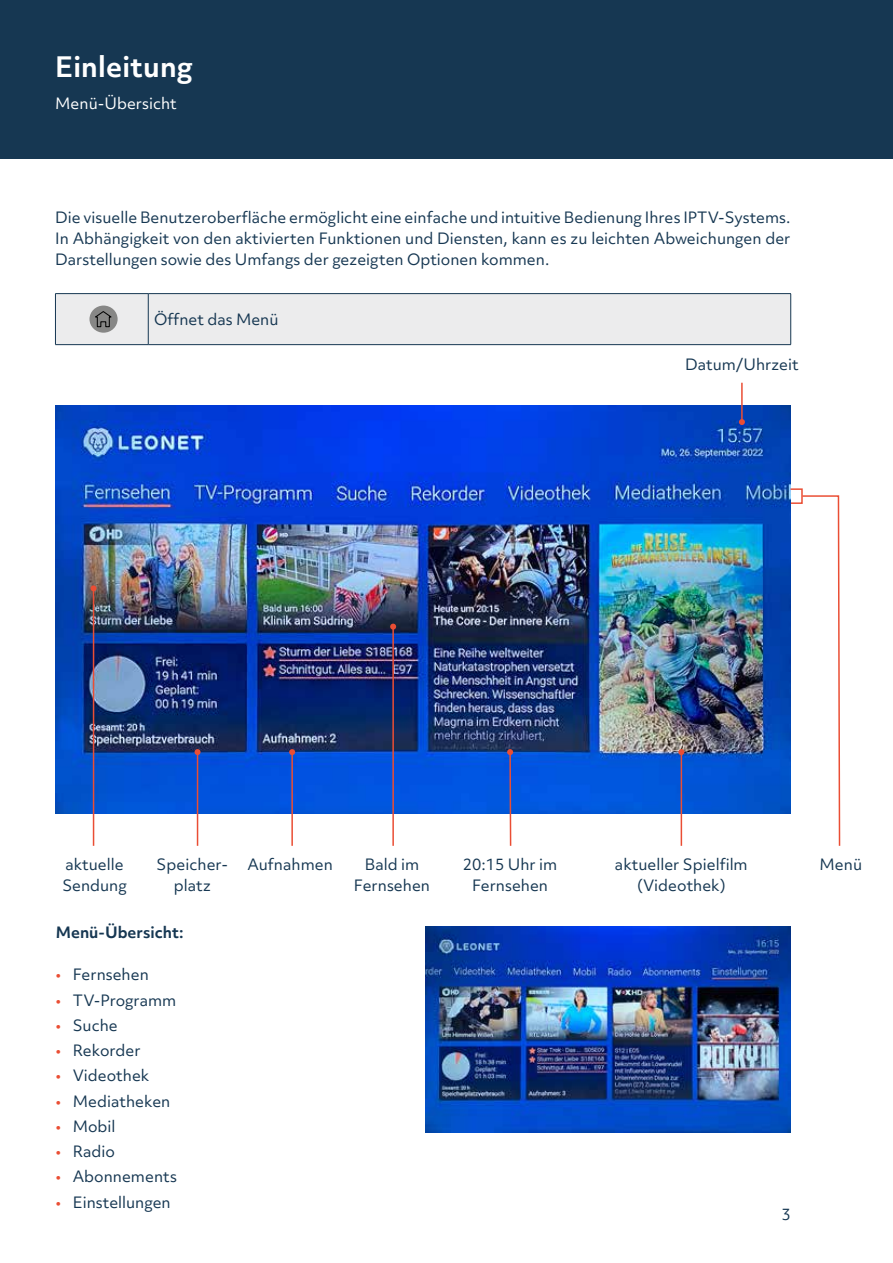
<style>
.page{position:relative;width:893px;height:1263px;background:#fff}
.page>*{position:absolute;margin:0;border:0;box-sizing:border-box;transform-origin:0 0}
.t1{font:700 27px "Objektiv Mk 3";letter-spacing:.01em;color:#fff}
.t2{font:15px/21px "Objektiv Mk 3";color:#163752;text-align:center}
.t3{font:700 15px "Objektiv Mk 3";color:#163752}
.t4{font:15px "Objektiv Mk 3";color:#fff}
.s1{color:#ea4e34}
</style>
<div class="page">
<div style="left:0;top:0;width:893px;height:158px;background:#163752"></div>
<img style="left:55px;top:405px;width:736px;height:408px">
<hr style="left:93px;top:588px;width:1px;height:258px;background:#ea4e34">
<svg style="left:91px;top:585px;width:6px;height:6px"></svg>
<hr style="left:197px;top:752px;width:1px;height:94px;background:#ea4e34">
<svg style="left:195px;top:749px;width:6px;height:6px"></svg>
<hr style="left:291px;top:752px;width:2px;height:94px;background:#ea4e34">
<svg style="left:289px;top:749px;width:6px;height:6px"></svg>
<svg style="left:507px;top:749px;width:6px;height:97px"></svg>
<hr style="left:681px;top:752px;width:1px;height:94px;background:#ea4e34">
<svg style="left:678px;top:749px;width:6px;height:6px"></svg>
<hr style="left:741px;top:383px;width:2px;height:39px;background:#ea4e34">
<svg style="left:739px;top:419px;width:6px;height:6px"></svg>
<hr style="left:392px;top:627px;width:2px;height:219px;background:#ea4e34">
<svg style="left:390px;top:624px;width:6px;height:6px"></svg>
<svg style="left:803px;top:495px;width:38px;height:351px"></svg>
<div style="left:790px;top:488px;width:13px;height:16px;border:2px solid #ea4e34"></div>
<img style="left:425px;top:926px;width:366px;height:206px">
<hr style="left:55px;top:293px;width:93px;height:1px;background:#163752">
<hr style="left:148px;top:293px;width:643px;height:1px;background:#163752">
<div style="left:55px;top:294px;width:736px;height:51px;background:#ececed"></div>
<h1 class="t1" style="left:55px;top:48px;width:139px">Einleitung</h1>
<p class="t4" style="left:55px;top:93px;width:123px">Menü-Übersicht</p>
<p class="t2" style="left:55px;top:206px;width:737px;text-align:justify">Die visuelle Benutzeroberfläche ermöglicht eine einfache und intuitive Bedienung Ihres IPTV-Systems.<br>In Abhängigkeit von den aktivierten Funktionen und Diensten, kann es zu leichten Abweichungen der Darstellungen sowie des Umfangs der gezeigten Optionen kommen.</p>
<p class="t2" style="left:154px;top:309px;width:126px">Öffnet das Menü</p>
<p class="t2" style="left:685px;top:354px;width:115px">Datum/Uhrzeit</p>
<p class="t2" style="left:62px;top:853px;width:66px;text-align:left">aktuelle<br>Sendung</p>
<p class="t2" style="left:157px;top:853px;width:73px">Speicher&shy;platz</p>
<p class="t2" style="left:248px;top:853px;width:87px">Aufnahmen</p>
<p class="t2" style="left:615px;top:853px;width:134px">aktueller Spielfilm (Videothek)</p>
<p class="t2" style="left:463px;top:853px;width:96px">20:15 Uhr im<br>Fernsehen</p>
<p class="t2" style="left:365px;top:853px;width:56px">Bald im</p>
<p class="t2" style="left:820px;top:853px;width:44px">Menü</p>
<p class="t2" style="left:354px;top:874px;width:78px">Fernsehen</p>
<p class="t3" style="left:56px;top:922px;width:129px">Menü-Übersicht:</p>
<p class="t2" style="left:56px;top:964px;width:95px"><span class="s1">•</span> Fernsehen</p>
<p class="t2" style="left:56px;top:989px;width:122px"><span class="s1">•</span> TV-Programm</p>
<p class="t2" style="left:56px;top:1015px;width:64px"><span class="s1">•</span> Suche</p>
<p class="t2" style="left:56px;top:1040px;width:86px"><span class="s1">•</span> Rekorder</p>
<p class="t2" style="left:56px;top:1065px;width:95px"><span class="s1">•</span> Videothek</p>
<p class="t2" style="left:56px;top:1090px;width:116px"><span class="s1">•</span> Mediatheken</p>
<p class="t2" style="left:56px;top:1116px;width:61px"><span class="s1">•</span> Mobil</p>
<p class="t2" style="left:56px;top:1141px;width:61px"><span class="s1">•</span> Radio</p>
<p class="t2" style="left:56px;top:1166px;width:123px"><span class="s1">•</span> Abonnements</p>
<p class="t2" style="left:56px;top:1191px;width:116px"><span class="s1">•</span> Einstellungen</p>
<p class="t2" style="left:782px;top:1203px;width:11px">3</p>
</div>
